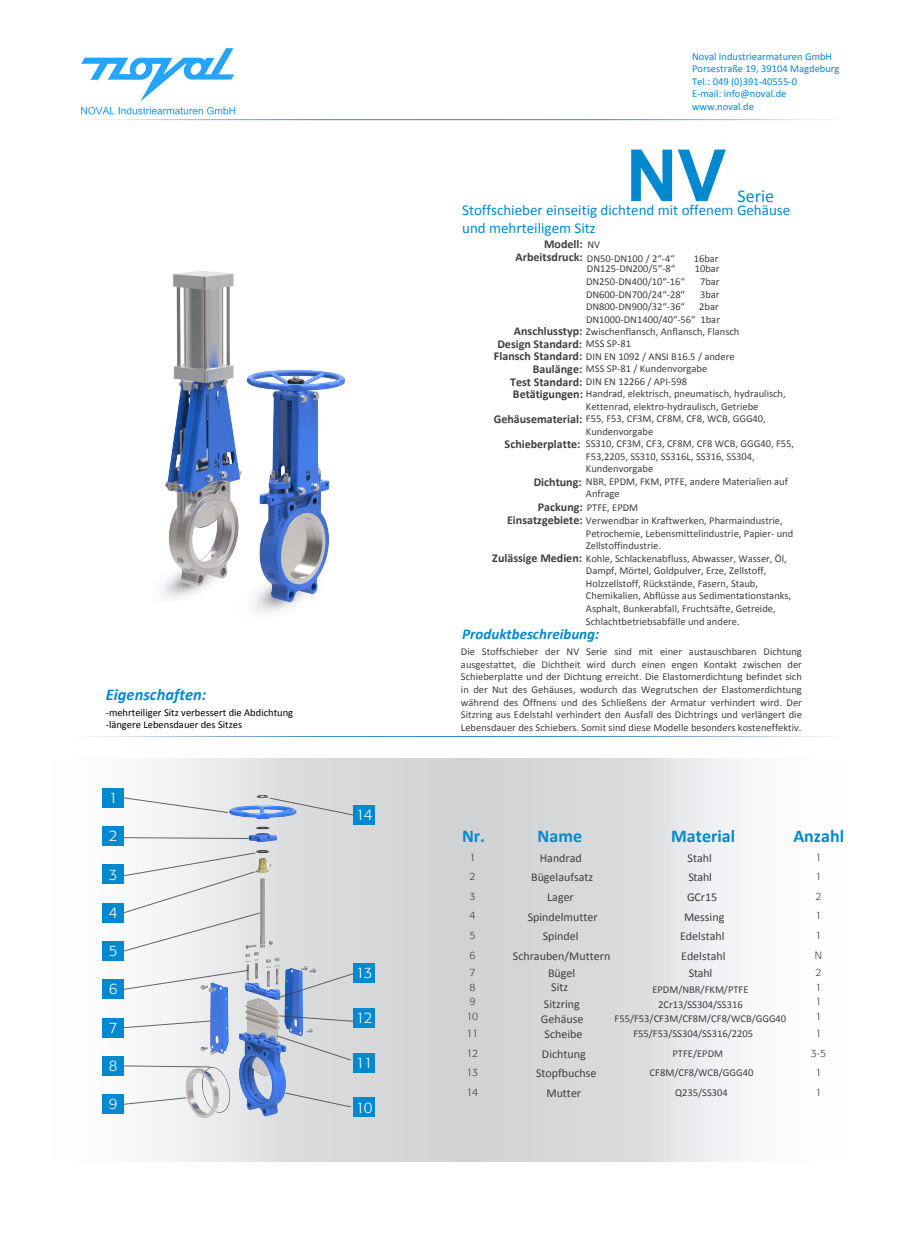
<style>
.page{position:relative;width:919px;height:1238px;background:#fff}
.page>*{position:absolute;margin:0;border:0;box-sizing:border-box;transform-origin:0 0}
.t1{font:700 72px "Arial";color:#0089cf}
.t2{font:700 18px "Calibri";color:#0089cf}
.t3{font:18px "Calibri";color:#0089cf}
.t4{font:italic 700 16.5px "Calibri";color:#0089cf}
.t5{font:15px "Calibri";color:#0089cf}
.t6{font:italic 700 15px "Calibri";color:#0089cf}
.t7{font:300 15px "Formata";letter-spacing:-.04em;color:#fff}
.t8{font:700 12px/13.6px "Calibri";color:#3e3e3f;text-align:right}
.t9{font:12px "Calibri";color:#3e3e3f}
.t10{font:10.5px/12.6px "Calibri";color:#3e3e3f}
.t11{font:10.5px/12.6px "Calibri";color:#0089cf}
.t12{font:10.5px/12.6px "Calibri";color:#000}
.t13{font:300 10.5px "Formata";letter-spacing:-.04em;color:#3e3e3f}
.s1{font-style:inherit}
</style>
<div class="page">
<svg style="left:102px;top:758px;width:634px;height:403px"></svg>
<img style="left:155px;top:781px;width:172px;height:357px">
<img style="left:161px;top:271px;width:185px;height:342px">
<div style="left:103px;top:788px;width:21px;height:19px;background:#0089cf"></div>
<div style="left:103px;top:826px;width:21px;height:20px;background:#0089cf"></div>
<div style="left:103px;top:864px;width:21px;height:20px;background:#0089cf"></div>
<div style="left:103px;top:902px;width:21px;height:20px;background:#0089cf"></div>
<div style="left:103px;top:941px;width:21px;height:19px;background:#0089cf"></div>
<div style="left:103px;top:979px;width:21px;height:20px;background:#0089cf"></div>
<div style="left:103px;top:1017px;width:21px;height:20px;background:#0089cf"></div>
<div style="left:103px;top:1056px;width:21px;height:19px;background:#0089cf"></div>
<div style="left:103px;top:1094px;width:21px;height:19px;background:#0089cf"></div>
<div style="left:353px;top:1097px;width:22px;height:20px;background:#0089cf"></div>
<div style="left:353px;top:1052px;width:22px;height:20px;background:#0089cf"></div>
<div style="left:353px;top:1007px;width:22px;height:20px;background:#0089cf"></div>
<div style="left:353px;top:962px;width:22px;height:20px;background:#0089cf"></div>
<div style="left:353px;top:805px;width:22px;height:19px;background:#0089cf"></div>
<svg style="left:123px;top:797px;width:106px;height:16px"></svg>
<svg style="left:124px;top:837px;width:124px;height:2px"></svg>
<svg style="left:123px;top:852px;width:137px;height:99px"></svg>
<svg style="left:123px;top:969px;width:125px;height:20px"></svg>
<svg style="left:124px;top:1020px;width:87px;height:8px"></svg>
<svg style="left:124px;top:1097px;width:63px;height:7px"></svg>
<svg style="left:124px;top:1065px;width:87px;height:2px"></svg>
<svg style="left:279px;top:972px;width:75px;height:25px;background:#acbad2"></svg>
<svg style="left:279px;top:1015px;width:75px;height:6px"></svg>
<svg style="left:276px;top:1035px;width:75px;height:25px;background:#caced6"></svg>
<svg style="left:285px;top:1092px;width:66px;height:15px"></svg>
<svg style="left:269px;top:797px;width:85px;height:18px;background:#c0c9d7"></svg>
<img style="left:81px;top:48px;width:154px;height:66px">
<h3 class="t4" style="left:106px;top:684px;width:102px">Eigenschaften<span class="s1">:</span></h3>
<p class="t12" style="left:106px;top:706px;width:189px">-mehrteiliger Sitz verbessert die Abdichtung -längere Lebensdauer des Sitzes</p>
<p class="t7" style="left:109px;top:788px;width:10px">1</p>
<p class="t7" style="left:109px;top:827px;width:10px">2</p>
<p class="t7" style="left:109px;top:865px;width:10px">3</p>
<p class="t7" style="left:109px;top:903px;width:10px">4</p>
<p class="t7" style="left:109px;top:942px;width:10px">5</p>
<p class="t7" style="left:109px;top:980px;width:10px">6</p>
<p class="t7" style="left:109px;top:1018px;width:10px">7</p>
<p class="t7" style="left:109px;top:1056px;width:10px">8</p>
<p class="t7" style="left:109px;top:1095px;width:10px">9</p>
<p class="t7" style="left:355px;top:1098px;width:18px">10</p>
<p class="t7" style="left:355px;top:806px;width:18px">14</p>
<p class="t7" style="left:355px;top:963px;width:18px">13</p>
<p class="t7" style="left:355px;top:1008px;width:18px">12</p>
<p class="t7" style="left:355px;top:1053px;width:18px">11</p>
<p class="t11" style="left:692px;top:50px;width:149px">Noval Industriearmaturen GmbH<br>Porsestraße 19, 39104 Magdeburg<br>Tel.: 049 (0)391-40555-0<br>E-mail: info@noval.de www.noval.de</p>
<p class="t1" style="left:625px;top:128px;width:102px">NV</p>
<p class="t3" style="left:737px;top:184px;width:38px">Serie</p>
<p class="t5" style="left:462px;top:201px;width:329px">Stoffschieber einseitig dichtend mit offenem Gehäuse</p>
<p class="t5" style="left:462px;top:219px;width:135px">und mehrteiligem Sitz</p>
<p class="t8" style="left:515px;top:237px;width:69px">Modell:<br>Arbeitsdruck:</p>
<p class="t10" style="left:587px;top:238px;width:89px;line-height:13.5px">NV<br>DN50-DN100 / 2“-4“</p>
<p class="t10" style="left:693px;top:252px;width:26px">16bar</p>
<p class="t10" style="left:587px;top:263px;width:90px">DN125-DN200/5“-8“</p>
<p class="t10" style="left:694px;top:263px;width:26px">10bar</p>
<p class="t10" style="left:586px;top:275px;width:100px">DN250-DN400/10“-16“</p>
<p class="t10" style="left:700px;top:275px;width:21px">7bar</p>
<p class="t10" style="left:586px;top:288px;width:100px">DN600-DN700/24“-28“</p>
<p class="t10" style="left:700px;top:288px;width:21px">3bar</p>
<p class="t10" style="left:586px;top:300px;width:100px">DN800-DN900/32“-36“</p>
<p class="t10" style="left:586px;top:300px;width:210px;text-indent:113px">2bar<br>DN1000-DN1400/40“-56“ 1bar<br>Zwischenflansch, Anflansch, Flansch<br>MSS SP-81<br>DIN EN 1092 / ANSI B16.5 / andere<br>MSS SP-81 / Kundenvorgabe<br>DIN EN 12266 / API-598<br>Handrad, elektrisch, pneumatisch, hydraulisch,<br>Kettenrad, elektro-hydraulisch, Getriebe<br>F55, F53, CF3M, CF8M, CF8, WCB, GGG40,<br>Kundenvorgabe<br>SS310, CF3M, CF3, CF8M, CF8 WCB, GGG40, F55,<br>F53,2205, SS310, SS316L, SS316, SS304,<br>Kundenvorgabe<br>NBR, EPDM, FKM, PTFE, andere Materialien auf<br>Anfrage</p>
<p class="t10" style="left:586px;top:501px;width:209px">PTFE, EPDM<br>Verwendbar in Kraftwerken, Pharmaindustrie, Petrochemie, Lebensmittelindustrie, Papier- und Zellstoffindustrie.<br>Kohle, Schlackenabfluss, Abwasser, Wasser, Öl, Dampf, Mörtel, Goldpulver, Erze, Zellstoff, Holzzellstoff, Rückstände, Fasern, Staub, Chemikalien, Abflüsse aus Sedimentationstanks, Asphalt, Bunkerabfall, Fruchtsäfte, Getreide, Schlachtbetriebsabfälle und andere.</p>
<p class="t8" style="left:514px;top:324px;width:70px">Anschlusstyp:</p>
<p class="t8" style="left:497px;top:337px;width:86px">Design Standard:</p>
<p class="t8" style="left:494px;top:349px;width:90px">Flansch Standard:</p>
<p class="t8" style="left:533px;top:362px;width:51px">Baulänge:</p>
<p class="t8" style="left:510px;top:375px;width:74px">Test Standard:</p>
<p class="t8" style="left:513px;top:387px;width:72px">Betätigungen:</p>
<p class="t8" style="left:493px;top:412px;width:90px">Gehäusematerial:</p>
<p class="t8" style="left:504px;top:437px;width:77px">Schieberplatte:</p>
<p class="t8" style="left:533px;top:475px;width:50px">Dichtung:</p>
<p class="t8" style="left:537px;top:500px;width:46px">Packung:</p>
<p class="t8" style="left:507px;top:513px;width:77px">Einsatzgebiete:</p>
<p class="t8" style="left:492px;top:551px;width:91px">Zulässige Medien:</p>
<p class="t6" style="left:462px;top:624px;width:138px">Produktbeschreibung:</p>
<p class="t10" style="left:461px;top:645px;width:342px;text-align:justify">Die Stoffschieber der NV Serie sind mit einer austauschbaren Dichtung ausgestattet, die Dichtheit wird durch einen engen Kontakt zwischen der Schieberplatte und der Dichtung erreicht. Die Elastomerdichtung befindet sich in der Nut des Gehäuses, wodurch das Wegrutschen der Elastomerdichtung während des Öffnens und des Schließens der Armatur verhindert wird. Der Sitzring aus Edelstahl verhindert den Ausfall des Dichtrings und verlängert die Lebensdauer des Schiebers. Somit sind diese Modelle besonders kosteneffektiv.</p>
<p class="t2" style="left:462px;top:824px;width:25px">Nr.</p>
<p class="t2" style="left:537px;top:824px;width:46px">Name</p>
<p class="t2" style="left:671px;top:824px;width:66px">Material</p>
<p class="t2" style="left:793px;top:824px;width:52px">Anzahl</p>
<p class="t13" style="left:469px;top:850px;width:8px">1</p>
<p class="t9" style="left:539px;top:850px;width:44px">Handrad</p>
<p class="t9" style="left:687px;top:850px;width:26px">Stahl</p>
<p class="t13" style="left:815px;top:850px;width:8px">1</p>
<p class="t13" style="left:469px;top:870px;width:8px">2</p>
<p class="t9" style="left:531px;top:869px;width:64px">Bügelaufsatz</p>
<p class="t9" style="left:688px;top:869px;width:25px">Stahl</p>
<p class="t13" style="left:815px;top:870px;width:8px">1</p>
<p class="t13" style="left:469px;top:890px;width:8px">3</p>
<p class="t9" style="left:547px;top:889px;width:28px">Lager</p>
<p class="t9" style="left:687px;top:889px;width:32px">GCr15</p>
<p class="t13" style="left:815px;top:890px;width:8px">2</p>
<p class="t13" style="left:469px;top:909px;width:8px">4</p>
<p class="t9" style="left:527px;top:909px;width:71px">Spindelmutter</p>
<p class="t9" style="left:684px;top:909px;width:42px">Messing</p>
<p class="t13" style="left:815px;top:909px;width:8px">1</p>
<p class="t13" style="left:469px;top:929px;width:8px">5</p>
<p class="t9" style="left:542px;top:928px;width:37px">Spindel</p>
<p class="t9" style="left:680px;top:928px;width:46px">Edelstahl</p>
<p class="t13" style="left:815px;top:929px;width:8px">1</p>
<p class="t13" style="left:469px;top:948px;width:8px">6</p>
<p class="t9" style="left:513px;top:948px;width:99px">Schrauben/Muttern</p>
<p class="t13" style="left:814px;top:948px;width:9px">N</p>
<p class="t13" style="left:469px;top:965px;width:8px">7</p>
<p class="t9" style="left:548px;top:965px;width:29px">Bügel</p>
<p class="t13" style="left:815px;top:965px;width:8px">2</p>
<p class="t13" style="left:469px;top:980px;width:8px">8</p>
<p class="t9" style="left:551px;top:979px;width:19px">Sitz</p>
<p class="t13" style="left:815px;top:980px;width:8px">1</p>
<p class="t13" style="left:469px;top:995px;width:8px">9</p>
<p class="t9" style="left:544px;top:996px;width:37px">Sitzring</p>
<p class="t13" style="left:815px;top:995px;width:8px">1</p>
<p class="t13" style="left:466px;top:1010px;width:13px">10</p>
<p class="t9" style="left:541px;top:1011px;width:44px">Gehäuse</p>
<p class="t9" style="left:681px;top:948px;width:46px">Edelstahl</p>
<p class="t9" style="left:688px;top:965px;width:25px">Stahl</p>
<p class="t10" style="left:614px;top:982px;width:173px;line-height:14.7px;text-align:center">EPDM/NBR/FKM/PTFE<br>2Cr13/SS304/SS316<br>F55/F53/CF3M/CF8M/CF8/WCB/GGG40</p>
<p class="t13" style="left:815px;top:1010px;width:8px">1</p>
<p class="t13" style="left:466px;top:1027px;width:13px">11</p>
<p class="t9" style="left:544px;top:1026px;width:39px">Scheibe</p>
<p class="t10" style="left:633px;top:1027px;width:121px">F55/F53/SS304/SS316/2205</p>
<p class="t13" style="left:815px;top:1027px;width:8px">1</p>
<p class="t13" style="left:466px;top:1046px;width:13px">12</p>
<p class="t9" style="left:542px;top:1046px;width:45px">Dichtung</p>
<p class="t10" style="left:672px;top:1047px;width:52px">PTFE/EPDM</p>
<p class="t13" style="left:810px;top:1046px;width:17px">3-5</p>
<p class="t13" style="left:466px;top:1066px;width:13px">13</p>
<p class="t9" style="left:536px;top:1065px;width:62px">Stopfbuchse</p>
<p class="t13" style="left:815px;top:1066px;width:8px">1</p>
<p class="t13" style="left:466px;top:1086px;width:13px">14</p>
<p class="t9" style="left:546px;top:1085px;width:36px">Mutter</p>
<p class="t10" style="left:649px;top:1063px;width:105px;line-height:19.4px;text-align:center">CF8M/CF8/WCB/GGG40<br>Q235/SS304</p>
<p class="t13" style="left:815px;top:1086px;width:8px">1</p>
</div>
